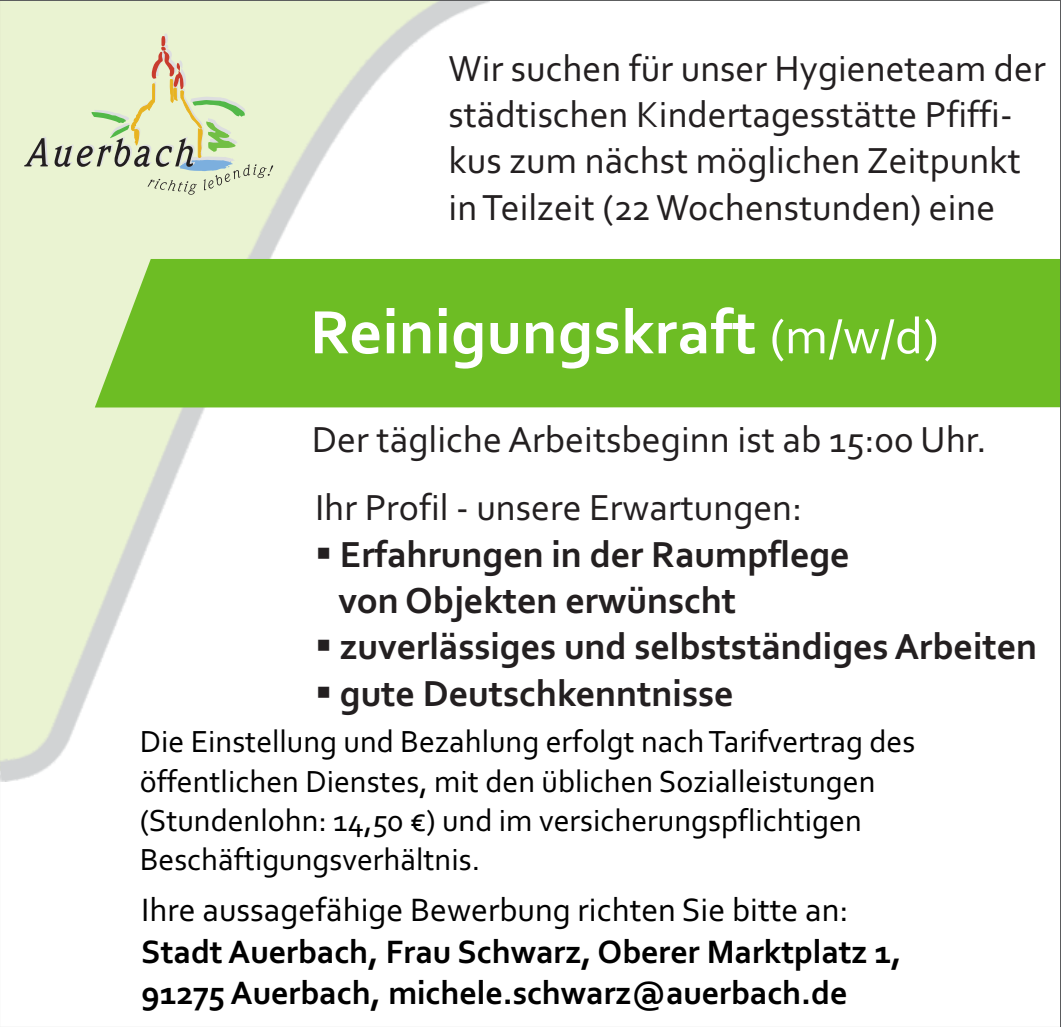
<style>
.page{position:relative;width:1061px;height:1027px;background:#fff}
.page>*{position:absolute;margin:0;border:0;box-sizing:border-box;transform-origin:0 0}
.t1{font:700 64px "Corbel";letter-spacing:.005em;color:#fff}
.t2{font:38px/46.4px "Corbel";color:#231f20}
.t3{font:700 38px/46.4px "Corbel";color:#231f20}
.t4{font:700 34px/41.6px "Corbel";color:#000}
.t5{font:34px "Corbel";color:#000}
.t6{font:32px/39.2px "Corbel";color:#000}
.s1{font-weight:400;font-size:52px}
</style>
<div class="page">
<img style="left:2px;top:2px;width:487px;height:778px">
<div style="left:95px;top:259px;width:963px;height:148px;background:#6dbd24"></div>
<svg style="left:24px;top:34px;width:249px;height:161px;background:#dde5c4"></svg>
<p class="t2" style="left:448px;top:48px;width:598px">Wir suchen für unser Hygieneteam der städtischen Kindertagesstätte Pfiffi&shy;kus zum nächst möglichen Zeitpunkt in Teilzeit (22 Wochenstunden) eine</p>
<h1 class="t1" style="left:310px;top:305px;width:630px">Reinigungskraft <span class="s1">(m/w/d)</span></h1>
<p class="t2" style="left:312px;top:419px;width:676px">Der tägliche Arbeitsbeginn ist ab 15:00 Uhr.</p>
<p class="t2" style="left:315px;top:487px;width:488px">Ihr Profil - unsere Erwartungen:</p>
<p class="t3" style="left:338px;top:534px;width:512px;text-indent:-23px">▪ Erfahrungen in der Raumpflege von Objekten erwünscht</p>
<p class="t3" style="left:315px;top:626px;width:723px">▪ zuverlässiges und selbstständiges Arbeiten</p>
<p class="t3" style="left:315px;top:673px;width:420px">▪ gute Deutschkenntnisse</p>
<p class="t6" style="left:140px;top:724px;width:777px">Die Einstellung und Bezahlung erfolgt nach Tarifvertrag des öffentlichen Dienstes, mit den üblichen Sozialleistungen (Stundenlohn: 14,50 €) und im versicherungspflichtigen Beschäftigungsverhältnis.</p>
<p class="t5" style="left:141px;top:895px;width:708px">Ihre aussagefähige Bewerbung richten Sie bitte an:</p>
<p class="t4" style="left:141px;top:933px;width:762px">Stadt Auerbach, Frau Schwarz, Oberer Marktplatz 1,<br>91275 Auerbach, michele.schwarz@auerbach.de</p>
</div>
